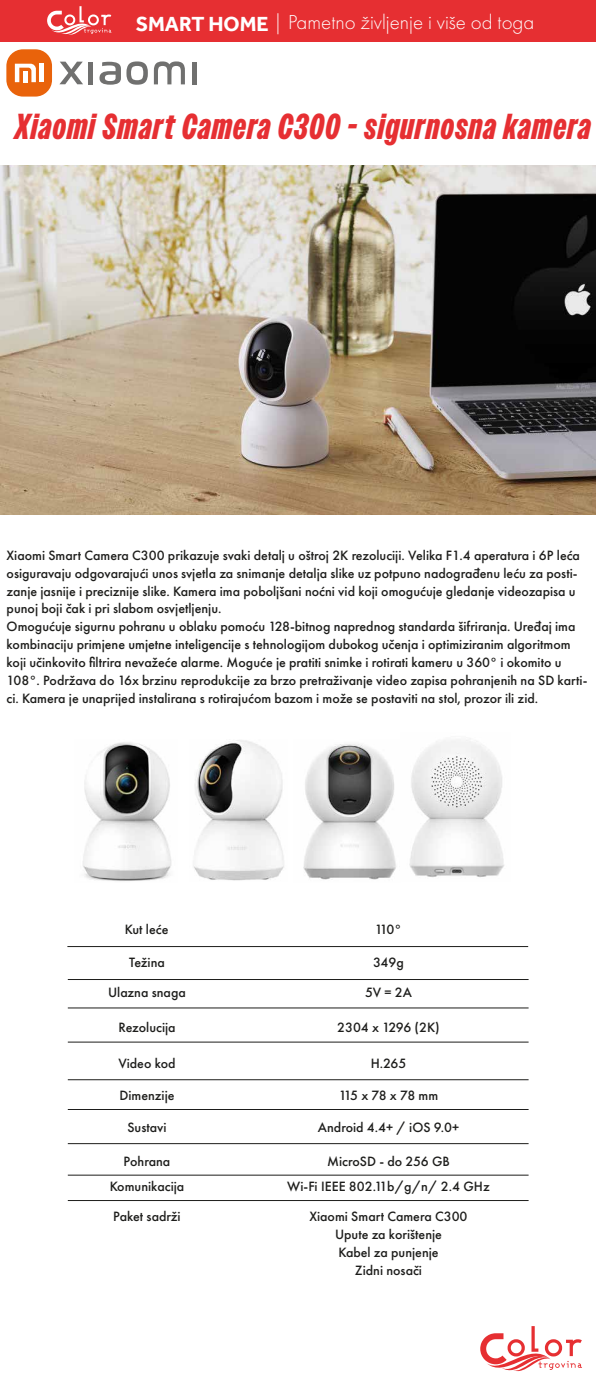
<style>
.page{position:relative;width:596px;height:1383px;background:#fff}
.page>*{position:absolute;margin:0;border:0;box-sizing:border-box;transform-origin:0 0}
.t1{font:italic 900 36.05px "Owners X Narrow";letter-spacing:.035em;color:#e62f32}
.t2{font:300 21px "Futura PT";color:#fff}
.t3{font:500 14px/17.9px "Futura PT";color:#1d1d1b}
.t4{font:500 14px "Futura PT";letter-spacing:-.025em;color:#1d1d1b}
.s1{font-family:"Effra";font-weight:700}
</style>
<div class="page">
<img style="left:0;top:166px;width:596px;height:348px">
<img style="left:303px;top:744px;width:93px;height:136px">
<img style="left:83px;top:742px;width:89px;height:139px">
<img style="left:193px;top:740px;width:91px;height:141px">
<img style="left:409px;top:740px;width:95px;height:138px">
<hr style="left:68px;top:979px;width:460px;height:1px;background:#1d1d1b">
<hr style="left:68px;top:1007px;width:460px;height:1px;background:#1d1d1b">
<hr style="left:68px;top:1041px;width:460px;height:1px;background:#1d1d1b">
<hr style="left:68px;top:1079px;width:460px;height:1px;background:#1d1d1b">
<hr style="left:68px;top:1109px;width:460px;height:1px;background:#1d1d1b">
<hr style="left:68px;top:1143px;width:460px;height:1px;background:#1d1d1b">
<hr style="left:68px;top:1174px;width:460px;height:1px;background:#1d1d1b">
<hr style="left:68px;top:1200px;width:460px;height:1px;background:#1d1d1b">
<hr style="left:67px;top:946px;width:461px;height:1px;background:#1d1d1b">
<div style="left:0;top:0;width:596px;height:41px;background:#e62f32"></div>
<svg style="left:47px;top:6px;width:64px;height:29px"></svg>
<div style="left:6px;top:49px;width:46px;height:48px;background:#e9630b;border-radius:17px"></div>
<svg style="left:15px;top:64px;width:21px;height:18px"></svg>
<div style="left:39px;top:64px;width:5px;height:18px;background:#fff"></div>
<div style="left:23px;top:71px;width:5px;height:11px;background:#fff"></div>
<svg style="left:59px;top:62px;width:24px;height:22px"></svg>
<div style="left:88px;top:62px;width:5px;height:22px;background:#70706f"></div>
<div style="left:192px;top:62px;width:5px;height:22px;background:#70706f"></div>
<svg style="left:154px;top:61px;width:31px;height:23px"></svg>
<svg style="left:99px;top:61px;width:49px;height:24px"></svg>
<svg style="left:480px;top:1326px;width:102px;height:46px"></svg>
<h2 class="t2" style="left:136px;top:10px;width:400px"><span class="s1">SMART HOME</span> | Pametno življenje i više od toga</h2>
<h1 class="t1" style="left:15px;top:106px;width:577px">Xiaomi Smart Camera C300 - sigurnosna kamera</h1>
<p class="t3" style="left:7px;top:546px;width:582px">Xiaomi Smart Camera C300 prikazuje svaki detalj u oštroj 2K rezoluciji. Velika F1.4 aperatura i 6P leća osiguravaju odgovarajući unos svjetla za snimanje detalja slike uz potpuno nadograđenu leću za posti&shy;zanje jasnije i preciznije slike. Kamera ima poboljšani noćni vid koji omogućuje gledanje videozapisa u punoj boji čak i pri slabom osvjetljenju.<br>Omogućuje sigurnu pohranu u oblaku pomoću 128-bitnog naprednog standarda šifriranja. Uređaj ima kombinaciju primjene umjetne inteligencije s tehnologijom dubokog učenja i optimiziranim algoritmom koji učinkovito filtrira nevažeće alarme. Moguće je pratiti snimke i rotirati kameru u 360° i okomito u 108°. Podržava do 16x brzinu reprodukcije za brzo pretraživanje video zapisa pohranjenih na SD karti&shy;ci. Kamera je unaprijed instalirana s rotirajućom bazom i može se postaviti na stol, prozor ili zid.</p>
<p class="t3" style="left:125px;top:920px;width:45px">Kut leće</p>
<p class="t3" style="left:375px;top:920px;width:28px">110°</p>
<p class="t3" style="left:129px;top:953px;width:37px">Težina</p>
<p class="t3" style="left:373px;top:953px;width:32px">349g</p>
<p class="t3" style="left:108px;top:983px;width:79px">Ulazna snaga</p>
<p class="t3" style="left:365px;top:983px;width:49px">5V = 2A</p>
<p class="t3" style="left:118px;top:1018px;width:59px">Rezolucija</p>
<p class="t4" style="left:337px;top:1019px;width:104px">2304 x 1296 (2K)</p>
<p class="t3" style="left:118px;top:1054px;width:59px">Video kod</p>
<p class="t3" style="left:371px;top:1054px;width:37px">H.265</p>
<p class="t3" style="left:119px;top:1086px;width:57px">Dimenzije</p>
<p class="t3" style="left:339px;top:1086px;width:101px">115 x 78 x 78 mm</p>
<p class="t3" style="left:127px;top:1118px;width:41px">Sustavi</p>
<p class="t3" style="left:318px;top:1118px;width:143px">Android 4.4+ / iOS 9.0+</p>
<p class="t3" style="left:124px;top:1152px;width:48px">Pohrana</p>
<p class="t3" style="left:327px;top:1152px;width:124px">MicroSD - do 256 GB</p>
<p class="t3" style="left:110px;top:1177px;width:76px">Komunikacija</p>
<p class="t3" style="left:287px;top:1177px;width:204px">Wi-Fi IEEE 802.11b/g/n/ 2.4 GHz</p>
<p class="t3" style="left:113px;top:1207px;width:69px">Paket sadrži</p>
<p class="t3" style="left:309px;top:1207px;width:160px;text-align:center">Xiaomi Smart Camera C300<br>Upute za korištenje<br>Kabel za punjenje<br>Zidni nosači</p>
</div>
